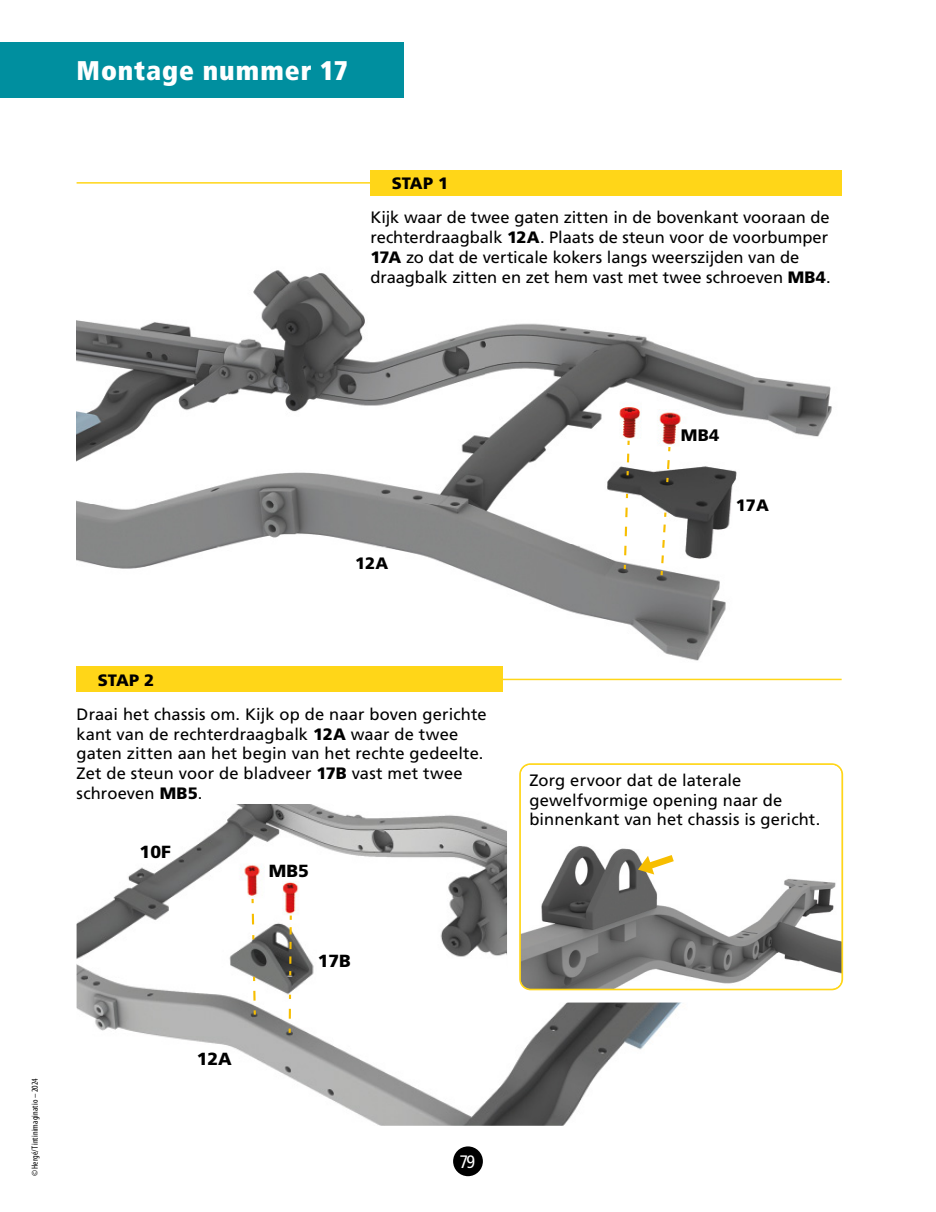
<style>
.page{position:relative;width:936px;height:1212px;background:#fff}
.page>*{position:absolute;margin:0;border:0;box-sizing:border-box;transform-origin:0 0}
.t1{font:900 condensed 27px "Frutiger LT Std";letter-spacing:.035em;color:#fff}
.t2{font:condensed 18px "Frutiger LT Std";color:#fff}
.t3{font:900 17.55px "Frutiger LT Std";color:#000}
.t4{font:900 16.65px "Frutiger LT Std";color:#000}
.t5{font:16.5px/19.8px "Frutiger LT Std";letter-spacing:.005em;color:#000}
.t6{font:900 16.5px "Frutiger LT Std";color:#000}
.t7{font:condensed 9px "Myriad Pro";letter-spacing:.02em;color:#000}
.s1{font-weight:900}
</style>
<div class="page">
<img style="left:77px;top:270px;width:755px;height:391px">
<img style="left:687px;top:429px;width:35px;height:12px">
<svg style="left:627px;top:454px;width:2px;height:8px"></svg>
<svg style="left:623px;top:565px;width:3px;height:4px"></svg>
<svg style="left:625px;top:508px;width:2px;height:9px"></svg>
<svg style="left:624px;top:527px;width:3px;height:9px"></svg>
<svg style="left:624px;top:546px;width:2px;height:9px"></svg>
<svg style="left:625px;top:494px;width:3px;height:4px"></svg>
<svg style="left:661px;top:524px;width:4px;height:39px"></svg>
<svg style="left:660px;top:571px;width:3px;height:4px"></svg>
<svg style="left:667px;top:460px;width:2px;height:9px"></svg>
<hr style="left:77px;top:182px;width:527px;height:2px;background:#ffd618">
<div style="left:370px;top:170px;width:472px;height:26px;background:#ffd618"></div>
<hr style="left:427px;top:679px;width:414px;height:1px;background:#ffd618">
<div style="left:77px;top:667px;width:426px;height:25px;background:#ffd618"></div>
<img style="left:77px;top:804px;width:605px;height:322px">
<svg style="left:253px;top:991px;width:2px;height:9px"></svg>
<svg style="left:251px;top:899px;width:3px;height:4px"></svg>
<svg style="left:252px;top:914px;width:2px;height:10px"></svg>
<svg style="left:289px;top:1009px;width:2px;height:10px"></svg>
<svg style="left:288px;top:1028px;width:3px;height:5px"></svg>
<svg style="left:289px;top:956px;width:2px;height:8px"></svg>
<svg style="left:289px;top:942px;width:2px;height:7px"></svg>
<svg style="left:289px;top:927px;width:3px;height:7px"></svg>
<div style="left:507px;top:751px;width:348px;height:251px;background:#fff;border-radius:23px"></div>
<svg style="left:519px;top:763px;width:324px;height:227px"></svg>
<svg style="left:638px;top:855px;width:35px;height:19px"></svg>
<div style="left:453px;top:1146px;width:30px;height:30px;background:#000;border-radius:50%"></div>
<div style="left:0;top:43px;width:404px;height:55px;background:#008f9f"></div>
<h1 class="t1" style="left:77px;top:54px;width:273px">Montage nummer 17</h1>
<p class="t6" style="left:391px;top:173px;width:58px">STAP 1</p>
<p class="t5" style="left:370px;top:208px;width:461px">Kijk waar de twee gaten zitten in de bovenkant vooraan de rechterdraagbalk <span class="s1">12A</span>. Plaats de steun voor de voorbumper <span class="s1">17A</span> zo dat de verticale kokers langs weerszijden van de draagbalk zitten en zet hem vast met twee schroeven <span class="s1">MB4</span>.</p>
<p class="t6" style="left:355px;top:553px;width:35px">12A</p>
<p class="t7" style="left:30px;top:1176px;width:99px;rotate:-90deg">©Hergé/Tintinimaginatio – 2024</p>
<p class="t6" style="left:98px;top:670px;width:58px">STAP 2</p>
<p class="t5" style="left:77px;top:704px;width:411px">Draai het chassis om. Kijk op de naar boven gerichte kant van de rechterdraagbalk <span class="s1">12A</span> waar de twee gaten zitten aan het begin van het rechte gedeelte.<br>Zet de steun voor de bladveer <span class="s1">17B</span> vast met twee schroeven <span class="s1">MB5</span>.</p>
<p class="t3" style="left:140px;top:841px;width:33px">10F</p>
<p class="t3" style="left:197px;top:1049px;width:37px">12A</p>
<p class="t3" style="left:269px;top:861px;width:41px">MB5</p>
<p class="t3" style="left:318px;top:950px;width:35px">17B</p>
<p class="t2" style="left:459px;top:1151px;width:17px">79</p>
<p class="t6" style="left:686px;top:425px;width:39px">MB3</p>
<p class="t4" style="left:681px;top:425px;width:40px">MB4</p>
<p class="t6" style="left:735px;top:495px;width:35px">17A</p>
<p class="t5" style="left:529px;top:770px;width:292px">Zorg ervoor dat de laterale gewelfvormige opening naar de binnenkant van het chassis is gericht.</p>
</div>
